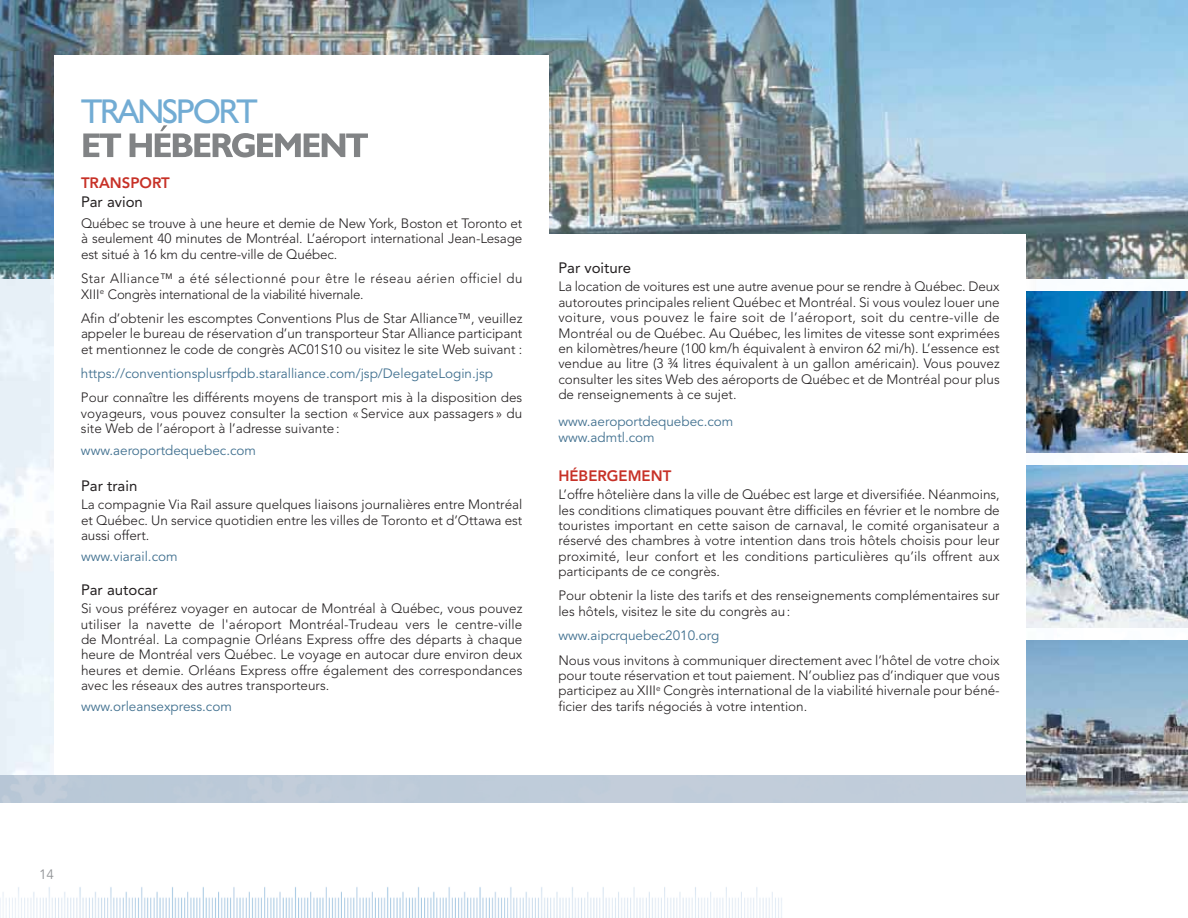
<style>
.page{position:relative;width:1188px;height:918px;background:#fff}
.page>*{position:absolute;margin:0;border:0;box-sizing:border-box;transform-origin:0 0}
.t1{font:34.5px "Humanist 521 BT";letter-spacing:-.055em;color:#72acd4}
.t2{font:15px "Avenir";color:#231f20}
.t3{font:800 15px "Avenir";color:#c73127}
.t4{font:300 13.5px/15.5px "Avenir";color:#231f20;text-align:justify}
.t5{font:13.5px/15.5px "Avenir";color:#427190}
.t6{font:300 13.5px/15.3px "Avenir";letter-spacing:.03em;color:#231f20}
.t7{font:13.5px "Avenir";color:#939598}
</style>
<div class="page">
<img style="left:0;top:0;width:1188px;height:802px">
<div style="left:54px;top:234px;width:972px;height:541px;background:#fff"></div>
<hr style="left:0;top:802px;width:1056px;height:1px;background:#c2cdd9">
<img style="left:1026px;top:291px;width:162px;height:162px">
<img style="left:1026px;top:466px;width:162px;height:162px">
<img style="left:1026px;top:641px;width:162px;height:162px">
<img style="left:0;top:887px;width:782px;height:31px">
<div style="left:54px;top:56px;width:495px;height:180px;background:#fff"></div>
<svg style="left:83px;top:125px;width:285px;height:32px"></svg>
<h1 class="t1" style="left:81px;top:99px;width:178px">TRANSPORT</h1>
<p class="t3" style="left:81px;top:177px;width:90px">TRANSPORT</p>
<p class="t2" style="left:81px;top:195px;width:63px">Par avion</p>
<p class="t4" style="left:81px;top:217px;width:443px">Québec se trouve à une heure et demie de New York, Boston et Toronto et à seulement 40 minutes de Montréal. L’aéroport international Jean-Lesage est situé à 16 km du centre-ville de Québec.</p>
<p class="t6" style="left:81px;top:272px;width:443px">Star Alliance™ a été sélectionné pour être le réseau aérien officiel du<br>XIII<sup>e</sup> Congrès international de la viabilité hivernale.</p>
<p class="t4" style="left:81px;top:312px;width:443px">Afin d’obtenir les escomptes Conventions Plus de Star Alliance™, veuillez appeler le bureau de réservation d’un transporteur Star Alliance participant et mentionnez le code de congrès AC01S10 ou visitez le site Web suivant :</p>
<p class="t5" style="left:81px;top:367px;width:414px">https://conventionsplusrfpdb.staralliance.com/jsp/DelegateLogin.jsp</p>
<p class="t4" style="left:81px;top:391px;width:443px">Pour connaître les différents moyens de transport mis à la disposition des voyageurs, vous pouvez consulter la section « Service aux passagers » du site Web de l’aéroport à l’adresse suivante:</p>
<p class="t5" style="left:81px;top:444px;width:177px">www.aeroportdequebec.com</p>
<p class="t2" style="left:81px;top:480px;width:58px">Par train</p>
<p class="t4" style="left:81px;top:498px;width:443px">La compagnie Via Rail assure quelques liaisons journalières entre Montréal et Québec. Un service quotidien entre les villes de Toronto et d’Ottawa est aussi offert.</p>
<p class="t5" style="left:81px;top:551px;width:98px">www.viarail.com</p>
<p class="t2" style="left:81px;top:584px;width:78px">Par autocar</p>
<p class="t4" style="left:81px;top:602px;width:443px">Si vous préférez voyager en autocar de Montréal à Québec, vous pouvez utiliser la navette de l'aéroport Montréal-Trudeau vers le centre-ville de Montréal. La compagnie Orléans Express offre des départs à chaque heure de Montréal vers Québec. Le voyage en autocar dure environ deux heures et demie. Orléans Express offre également des correspondances avec les réseaux des autres transporteurs.</p>
<p class="t5" style="left:81px;top:701px;width:152px">www.orleansexpress.com</p>
<p class="t2" style="left:558px;top:262px;width:74px">Par voiture</p>
<p class="t4" style="left:558px;top:280px;width:443px">La location de voitures est une autre avenue pour se rendre à Québec. Deux autoroutes principales relient Québec et Montréal. Si vous voulez louer une voiture, vous pouvez le faire soit de l’aéroport, soit du centre-ville de Montréal ou de Québec. Au Québec, les limites de vitesse sont exprimées en kilomètres/heure (100 km/h équivalent à environ 62 mi/h). L’essence est vendue au litre (3 ¾ litres équivalent à un gallon américain). Vous pouvez consulter les sites Web des aéroports de Québec et de Montréal pour plus de renseignements à ce sujet.</p>
<p class="t5" style="left:558px;top:416px;width:177px">www.aeroportdequebec.com www.admtl.com</p>
<p class="t3" style="left:558px;top:469px;width:114px">HÉBERGEMENT</p>
<p class="t4" style="left:558px;top:488px;width:443px">L’offre hôtelière dans la ville de Québec est large et diversifiée. Néanmoins, les conditions climatiques pouvant être difficiles en février et le nombre de touristes important en cette saison de carnaval, le comité organisateur a réservé des chambres à votre intention dans trois hôtels choisis pour leur proximité, leur confort et les conditions particulières qu’ils offrent aux participants de ce congrès.</p>
<p class="t4" style="left:558px;top:589px;width:443px">Pour obtenir la liste des tarifs et des renseignements complémentaires sur les hôtels, visitez le site du congrès au:</p>
<p class="t5" style="left:558px;top:629px;width:163px">www.aipcrquebec2010.org</p>
<p class="t4" style="left:558px;top:653px;width:443px">Nous vous invitons à communiquer directement avec l’hôtel de votre choix pour toute réservation et tout paiement. N’oubliez pas d’indiquer que vous participez au XIII<sup>e</sup> Congrès international de la viabilité hivernale pour béné&shy;ficier des tarifs négociés à votre intention.</p>
<p class="t7" style="left:39px;top:869px;width:16px">14</p>
</div>
